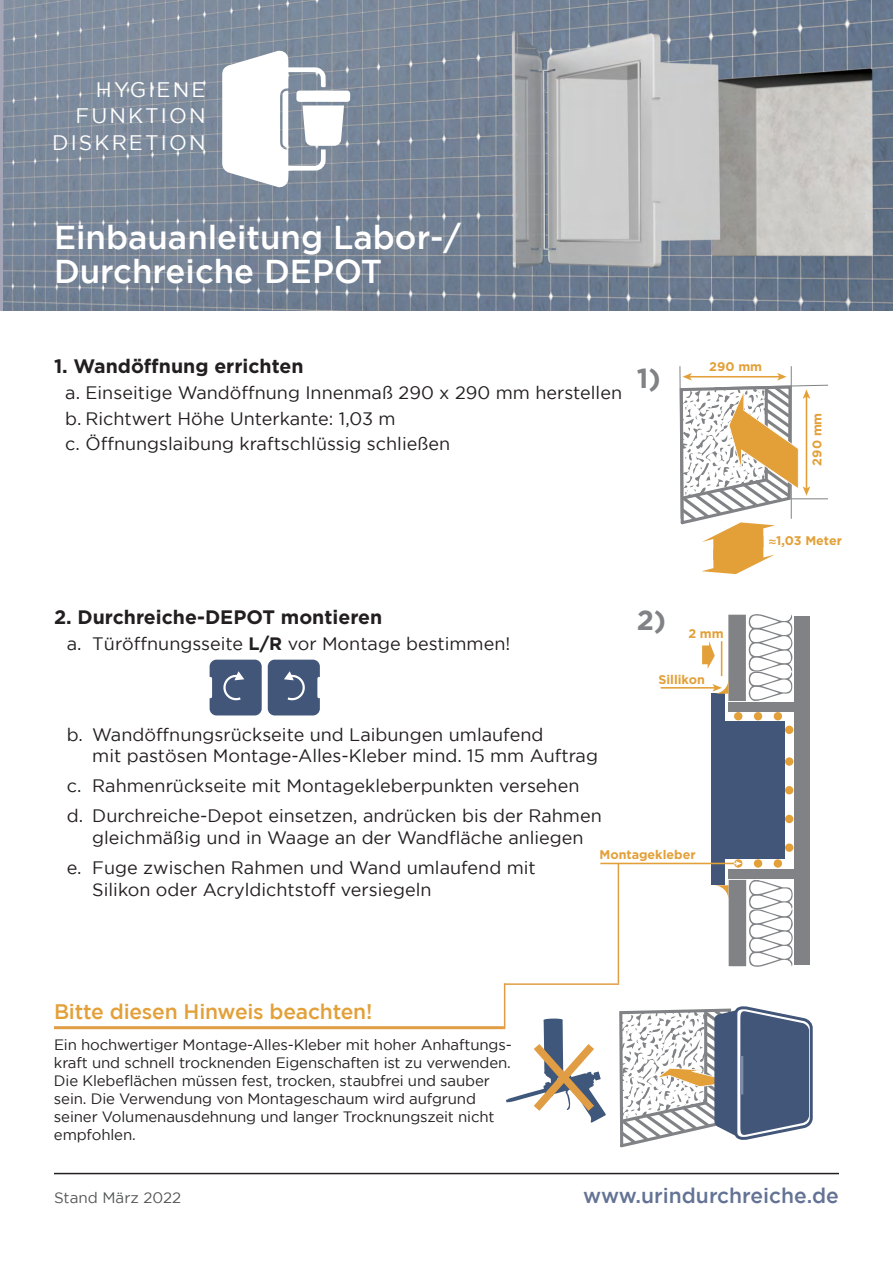
<style>
.page{position:relative;width:893px;height:1263px;background:#fff}
.page>*{position:absolute;margin:0;border:0;box-sizing:border-box;transform-origin:0 0}
.t1{font:italic 500 33px/34.2px "Gotham";color:#fff}
.t2{font:700 27.6px "Gotham";color:#808285}
.t3{font:italic 500 21px "Gotham";letter-spacing:-.01em;color:#e3a039}
.t4{font:21px "Gotham";letter-spacing:.1em;color:#fff}
.t5{font:italic 500 21px "Gotham";color:#647395}
.t6{font:700 19.5px "Gotham";color:#231f20}
.t7{font:18px/21.6px "Gotham";color:#231f20}
.t8{font:15.15px "Gotham";color:#57585a}
.t9{font:15px/18px "Gotham";letter-spacing:-.01em;color:#231f20}
.t10{font:700 12.6px "Gotham";color:#e3a039}
.s1{font-weight:700}
.s2{font-family:"Myriad Pro"}
</style>
<div class="page">
<img style="left:3px;top:0;width:890px;height:310px">
<hr style="left:54px;top:1173px;width:785px;height:1px;background:#231f20">
<svg style="left:210px;top:660px;width:52px;height:55px;background:#506383"></svg>
<svg style="left:268px;top:660px;width:52px;height:55px;background:#506383"></svg>
<svg style="left:679px;top:366px;width:149px;height:208px"></svg>
<div style="left:734px;top:712px;width:8px;height:8px;background:#e3a039;border-radius:50%"></div>
<div style="left:754px;top:712px;width:8px;height:8px;background:#e3a039;border-radius:50%"></div>
<div style="left:774px;top:712px;width:8px;height:8px;background:#e3a039;border-radius:50%"></div>
<svg style="left:734px;top:859px;width:8px;height:9px"></svg>
<div style="left:754px;top:859px;width:8px;height:9px;background:#e3a039;border-radius:50%"></div>
<div style="left:774px;top:859px;width:8px;height:9px;background:#e3a039;border-radius:50%"></div>
<div style="left:785px;top:757px;width:8px;height:9px;background:#e3a039;border-radius:50%"></div>
<div style="left:785px;top:726px;width:8px;height:8px;background:#e3a039;border-radius:50%"></div>
<div style="left:785px;top:786px;width:8px;height:8px;background:#e3a039;border-radius:50%"></div>
<div style="left:785px;top:815px;width:8px;height:8px;background:#e3a039;border-radius:50%"></div>
<div style="left:785px;top:843px;width:8px;height:9px;background:#e3a039;border-radius:50%"></div>
<div style="left:730px;top:616px;width:14px;height:83px;background:#808285"></div>
<div style="left:728px;top:615px;width:18px;height:86px;border:3px solid #808285"></div>
<div style="left:794px;top:616px;width:16px;height:349px;background:#808285"></div>
<svg style="left:748px;top:614px;width:45px;height:87px"></svg>
<div style="left:728px;top:702px;width:66px;height:9px;background:#808285"></div>
<div style="left:728px;top:869px;width:66px;height:9px;background:#808285"></div>
<svg style="left:702px;top:641px;width:13px;height:28px"></svg>
<div style="left:721px;top:721px;width:63px;height:137px;background:#425679"></div>
<div style="left:711px;top:694px;width:14px;height:191px;background:#425679"></div>
<hr style="left:721px;top:641px;width:1px;height:35px;background:#e3a039">
<hr style="left:661px;top:687px;width:54px;height:2px;background:#e3a039">
<hr style="left:600px;top:863px;width:137px;height:1px;background:#e3a039">
<svg style="left:734px;top:861px;width:8px;height:5px"></svg>
<svg style="left:712px;top:683px;width:16px;height:11px"></svg>
<svg style="left:715px;top:885px;width:13px;height:11px"></svg>
<div style="left:730px;top:881px;width:15px;height:84px;background:#808285"></div>
<div style="left:729px;top:880px;width:17px;height:86px;border:3px solid #808285"></div>
<svg style="left:749px;top:880px;width:44px;height:87px"></svg>
<svg style="left:619px;top:1006px;width:194px;height:142px"></svg>
<hr style="left:740px;top:1056px;width:3px;height:38px;background:#7b8aa7">
<hr style="left:54px;top:1026px;width:450px;height:3px;background:#e19d44">
<svg style="left:506px;top:1018px;width:100px;height:105px"></svg>
<hr style="left:504px;top:983px;width:1px;height:46px;background:#e19d44">
<hr style="left:504px;top:983px;width:115px;height:2px;background:#e19d44">
<hr style="left:618px;top:863px;width:1px;height:120px;background:#e19d44">
<svg style="left:222px;top:50px;width:128px;height:138px"></svg>
<p class="t4" style="left:96px;top:78px;width:111px">HYGIENE</p>
<p class="t4" style="left:76px;top:104px;width:132px">FUNKTION</p>
<p class="t4" style="left:52px;top:131px;width:155px">DISKRETION</p>
<p class="t1" style="left:54px;top:220px;width:408px">Einbauanleitung Labor-/<br>Durchreiche DEPOT</p>
<p class="t6" style="left:54px;top:353px;width:251px">1. Wandöffnung errichten</p>
<p class="t7" style="left:65px;top:381px;width:558px">a. Einseitige Wandöffnung Innenmaß 290 x 290 mm herstellen</p>
<p class="t7" style="left:65px;top:407px;width:332px">b. Richtwert Höhe Unterkante: 1,03 m</p>
<p class="t7" style="left:65px;top:433px;width:387px">c. Öffnungslaibung kraftschlüssig schließen</p>
<p class="t2" style="left:637px;top:360px;width:25px">1)</p>
<p class="t10" style="left:709px;top:358px;width:54px">290 mm</p>
<p class="t10" style="left:809px;top:465px;width:54px;rotate:-90deg">290 mm</p>
<p class="t6" style="left:54px;top:605px;width:330px">2. Durchreiche-DEPOT montieren</p>
<p class="t7" style="left:67px;top:633px;width:445px">a. Türöffnungsseite <span class="s1">L/R</span> vor Montage bestimmen!</p>
<p class="t2" style="left:637px;top:602px;width:31px">2)</p>
<p class="t10" style="left:688px;top:625px;width:37px">2 mm</p>
<p class="t10" style="left:658px;top:671px;width:48px">Sillikon</p>
<p class="t10" style="left:769px;top:532px;width:75px"><span class="s2">≈</span>1,03 Meter</p>
<p class="t7" style="left:92px;top:723px;width:507px;text-indent:-26px">b. Wandöffnungsrückseite und Laibungen umlaufend<br>mit pastösen Montage-Alles-Kleber mind. 15 mm Auftrag</p>
<p class="t7" style="left:67px;top:775px;width:514px">c. Rahmenrückseite mit Montagekleberpunkten versehen</p>
<p class="t7" style="left:67px;top:805px;width:537px;text-align:center">d. Durchreiche-Depot einsetzen, andrücken bis der Rahmen gleichmäßig und in Waage an der Wandfläche anliegen</p>
<p class="t7" style="left:92px;top:857px;width:445px;text-indent:-26px">e. Fuge zwischen Rahmen und Wand umlaufend mit<br>Silikon oder Acryldichtstoff versiegeln</p>
<p class="t10" style="left:599px;top:847px;width:98px">Montagekleber</p>
<p class="t3" style="left:54px;top:999px;width:320px">Bitte diesen Hinweis beachten!</p>
<p class="t9" style="left:54px;top:1036px;width:459px">Ein hochwertiger Montage-Alles-Kleber mit hoher Anhaftungs&shy;kraft und schnell trocknenden Eigenschaften ist zu verwenden.<br>Die Klebeflächen müssen fest, trocken, staubfrei und sauber sein. Die Verwendung von Montageschaum wird aufgrund seiner Volumenausdehnung und langer Trocknungszeit nicht empfohlen.</p>
<p class="t8" style="left:54px;top:1189px;width:129px">Stand März 2022</p>
<p class="t5" style="left:583px;top:1183px;width:257px">www.urindurchreiche.de</p>
</div>
